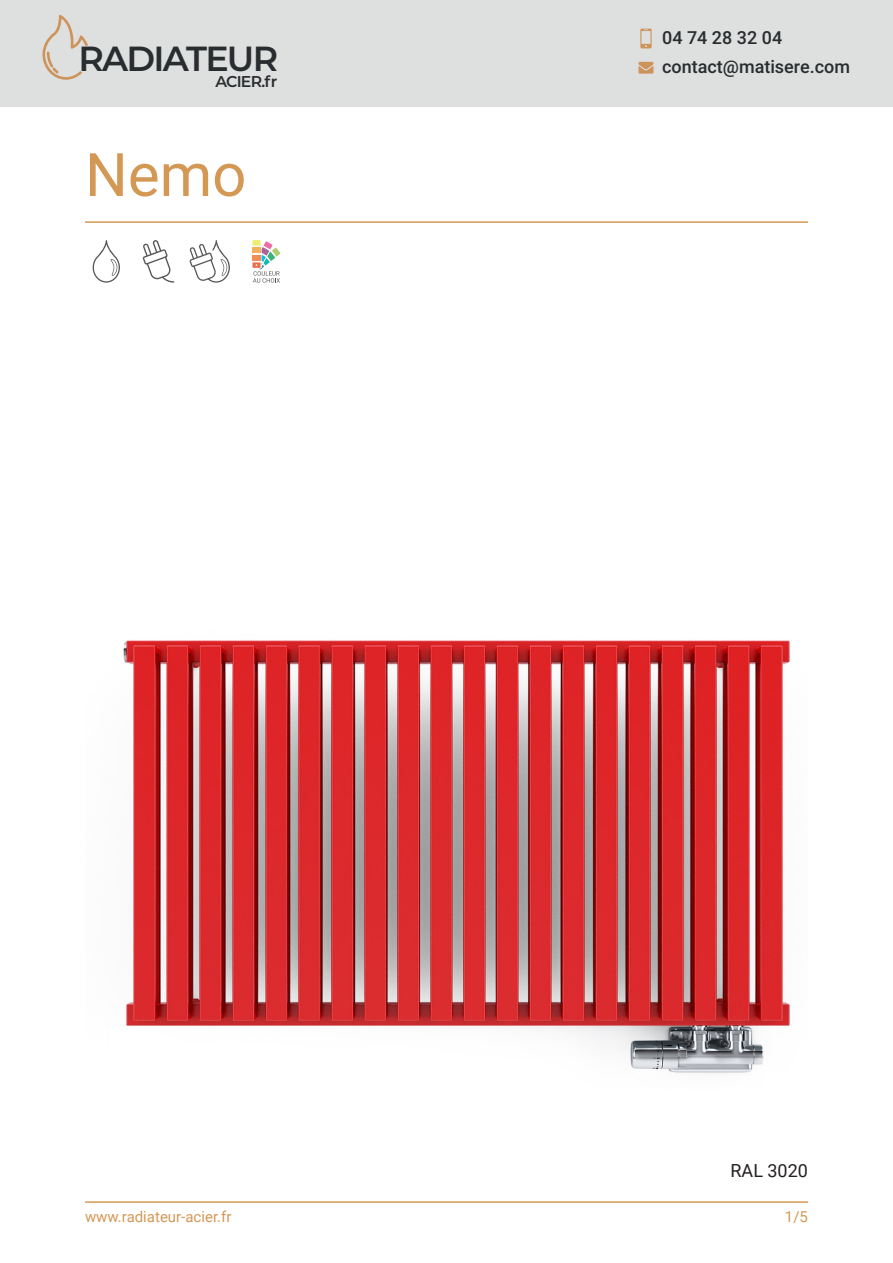
<style>
.page{position:relative;width:893px;height:1263px;background:#fff}
.page>*{position:absolute;margin:0;border:0;box-sizing:border-box;transform-origin:0 0}
.t1{font:60px "Roboto";color:#d49855}
.t2{font:600 34.8px "Montserrat";letter-spacing:-.05em;color:#292d2f}
.t3{font:500 18px "Roboto";color:#292d2f}
.t4{font:18px "Roboto";color:#231f20}
.t5{font:600 15.75px "Montserrat";letter-spacing:-.05em;color:#292d2f}
.t6{font:15px "Roboto";color:#d49855}
</style>
<div class="page">
<div style="left:0;top:0;width:892px;height:106px;background:#dedfdf"></div>
<svg style="left:640px;top:29px;width:12px;height:19px"></svg>
<svg style="left:638px;top:62px;width:15px;height:12px"></svg>
<svg style="left:43px;top:15px;width:45px;height:65px"></svg>
<hr style="left:85px;top:221px;width:723px;height:2px;background:#d49855">
<hr style="left:85px;top:1201px;width:723px;height:2px;background:#d49855">
<img style="left:123px;top:640px;width:667px;height:433px">
<svg style="left:93px;top:240px;width:27px;height:43px"></svg>
<svg style="left:252px;top:240px;width:28px;height:43px"></svg>
<svg style="left:143px;top:240px;width:31px;height:43px"></svg>
<svg style="left:190px;top:240px;width:40px;height:43px"></svg>
<h2 class="t2" style="left:78px;top:34px;width:201px">RADIATEUR</h2>
<p class="t5" style="left:215px;top:70px;width:63px">ACIER.fr</p>
<h1 class="t1" style="left:85px;top:133px;width:163px">Nemo</h1>
<p class="t3" style="left:662px;top:25px;width:122px">04 74 28 32 04</p>
<p class="t3" style="left:662px;top:54px;width:189px">contact@matisere.com</p>
<p class="t4" style="left:730px;top:1158px;width:79px">RAL 3020</p>
<p class="t6" style="left:85px;top:1206px;width:148px">www.radiateur-acier.fr</p>
<p class="t6" style="left:785px;top:1206px;width:25px">1/5</p>
</div>
